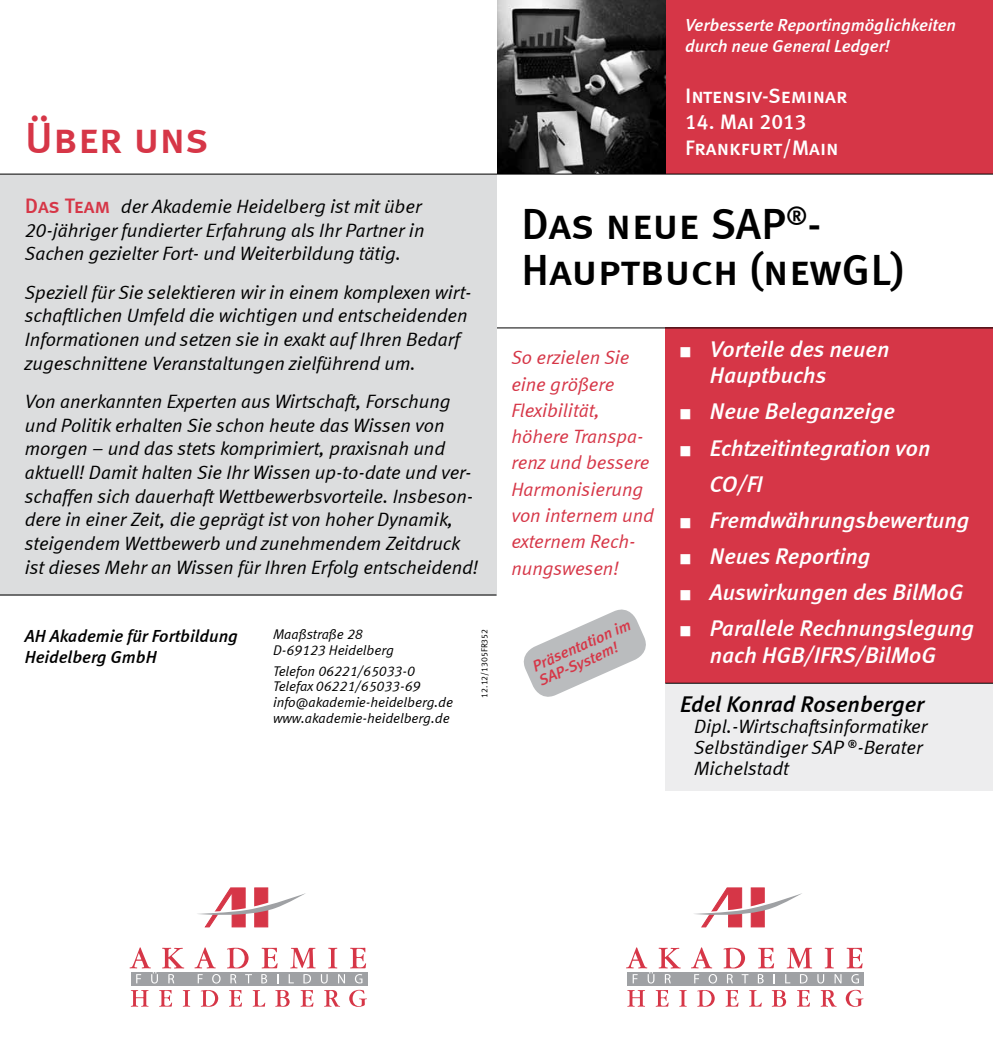
<style>
.page{position:relative;width:993px;height:1042px;background:#fff}
.page>*{position:absolute;margin:0;border:0;box-sizing:border-box;transform-origin:0 0}
.t1{font:43.75px/45.5px "Meta Medium LF Caps";color:#000}
.t2{font:43.75px "Meta Medium LF Caps";color:#d63647}
.t3{font:italic 22.75px/26.2px "Meta Medium LF";color:#fff}
.t4{font:italic 22.75px "Meta Medium LF";color:#000}
.t5{font:21px/26.2px "Meta Medium LF Caps";color:#fff}
.t6{font:italic 19.25px/23.6px "Meta Normal LF";color:#000}
.t7{font:italic 19.25px/26.2px "Meta Normal LF";color:#d63647}
.t8{font:italic 17.5px/21px "Meta Medium LF";color:#fff}
.t9{font:italic 17.5px/21px "Meta Medium LF";color:#000}
.t10{font:italic 15.75px/15.8px "Meta Medium LF";color:#d63647}
.t11{font:italic 14px/15.8px "Meta Normal LF";color:#000}
.t12{font:8.75px "Meta Normal LF";color:#000}
.s1{font-family:"Meta Medium LF Caps";font-style:normal;font-size:21px;color:#d63647}
</style>
<div class="page">
<svg style="left:523px;top:609px;width:123px;height:88px"></svg>
<div style="left:665px;top:0;width:327px;height:174px;background:#d63647"></div>
<svg style="left:197px;top:888px;width:109px;height:39px"></svg>
<svg style="left:131px;top:990px;width:17px;height:16px"></svg>
<svg style="left:159px;top:990px;width:13px;height:16px"></svg>
<svg style="left:183px;top:990px;width:7px;height:16px"></svg>
<svg style="left:201px;top:990px;width:17px;height:16px"></svg>
<svg style="left:229px;top:990px;width:13px;height:16px"></svg>
<svg style="left:252px;top:990px;width:13px;height:16px"></svg>
<svg style="left:275px;top:990px;width:14px;height:16px"></svg>
<svg style="left:300px;top:990px;width:13px;height:16px"></svg>
<svg style="left:324px;top:990px;width:16px;height:16px"></svg>
<svg style="left:349px;top:990px;width:18px;height:17px"></svg>
<svg style="left:194px;top:947px;width:22px;height:21px"></svg>
<svg style="left:227px;top:948px;width:21px;height:20px"></svg>
<svg style="left:261px;top:948px;width:16px;height:20px"></svg>
<svg style="left:290px;top:948px;width:25px;height:20px"></svg>
<svg style="left:328px;top:948px;width:9px;height:20px"></svg>
<svg style="left:350px;top:948px;width:16px;height:20px"></svg>
<div style="left:131px;top:972px;width:236px;height:13px;background:#9fa1a4"></div>
<svg style="left:129px;top:947px;width:55px;height:36px"></svg>
<svg style="left:198px;top:974px;width:4px;height:9px"></svg>
<svg style="left:212px;top:974px;width:8px;height:9px"></svg>
<svg style="left:230px;top:974px;width:6px;height:9px"></svg>
<svg style="left:245px;top:974px;width:7px;height:9px"></svg>
<svg style="left:261px;top:974px;width:6px;height:9px"></svg>
<svg style="left:288px;top:974px;width:6px;height:9px"></svg>
<svg style="left:303px;top:974px;width:8px;height:9px"></svg>
<svg style="left:321px;top:974px;width:6px;height:9px"></svg>
<svg style="left:338px;top:974px;width:7px;height:9px"></svg>
<svg style="left:355px;top:974px;width:7px;height:9px"></svg>
<svg style="left:694px;top:888px;width:108px;height:39px"></svg>
<svg style="left:627px;top:990px;width:18px;height:16px"></svg>
<svg style="left:655px;top:990px;width:13px;height:16px"></svg>
<svg style="left:679px;top:990px;width:7px;height:16px"></svg>
<svg style="left:697px;top:990px;width:17px;height:16px"></svg>
<svg style="left:725px;top:990px;width:13px;height:16px"></svg>
<svg style="left:749px;top:990px;width:12px;height:16px"></svg>
<svg style="left:771px;top:990px;width:14px;height:16px"></svg>
<svg style="left:797px;top:990px;width:12px;height:16px"></svg>
<svg style="left:820px;top:990px;width:16px;height:16px"></svg>
<svg style="left:845px;top:990px;width:18px;height:17px"></svg>
<svg style="left:691px;top:947px;width:21px;height:21px"></svg>
<svg style="left:723px;top:948px;width:21px;height:20px"></svg>
<svg style="left:758px;top:948px;width:15px;height:20px"></svg>
<svg style="left:786px;top:948px;width:25px;height:20px"></svg>
<svg style="left:824px;top:948px;width:9px;height:20px"></svg>
<svg style="left:846px;top:948px;width:16px;height:20px"></svg>
<div style="left:627px;top:972px;width:236px;height:13px;background:#9fa1a4"></div>
<svg style="left:626px;top:947px;width:54px;height:36px"></svg>
<svg style="left:694px;top:974px;width:5px;height:9px"></svg>
<svg style="left:708px;top:974px;width:8px;height:9px"></svg>
<svg style="left:727px;top:974px;width:5px;height:9px"></svg>
<svg style="left:741px;top:974px;width:7px;height:9px"></svg>
<svg style="left:757px;top:974px;width:6px;height:9px"></svg>
<svg style="left:785px;top:974px;width:5px;height:9px"></svg>
<svg style="left:800px;top:974px;width:7px;height:9px"></svg>
<svg style="left:817px;top:974px;width:6px;height:9px"></svg>
<svg style="left:834px;top:974px;width:7px;height:9px"></svg>
<svg style="left:851px;top:974px;width:7px;height:9px"></svg>
<div style="left:665px;top:327px;width:327px;height:356px;background:#d63647"></div>
<img style="left:497px;top:0;width:168px;height:174px">
<div style="left:665px;top:683px;width:327px;height:107px;background:#ededee"></div>
<hr style="left:665px;top:683px;width:327px;height:1px;background:#000">
<hr style="left:496px;top:327px;width:496px;height:1px;background:#000">
<div style="left:0;top:174px;width:496px;height:421px;background:#dcddde"></div>
<hr style="left:0;top:594px;width:496px;height:1px;background:#000">
<hr style="left:0;top:174px;width:992px;height:1px;background:#000">
<h1 class="t2" style="left:25px;top:113px;width:185px">Über uns</h1>
<p class="t6" style="left:25px;top:194px;width:401px"><span class="s1">Das Team</span> der Akademie Heidelberg ist mit über<br>20-jähriger fundierter Erfahrung als Ihr Partner in<br>Sachen gezielter Fort- und Weiterbildung tätig.</p>
<p class="t6" style="left:25px;top:280px;width:448px">Speziell für Sie selektieren wir in einem komplexen wirt&shy;schaftlichen Umfeld die wichtigen und entscheidenden Informationen und setzen sie in exakt auf Ihren Bedarf zugeschnittene Veranstaltungen zielführend um.</p>
<p class="t6" style="left:25px;top:389px;width:455px">Von anerkannten Experten aus Wirtschaft, Forschung und Politik erhalten Sie schon heute das Wissen von morgen – und das stets komprimiert, praxisnah und aktuell! Damit halten Sie Ihr Wissen up-to-date und ver&shy;schaffen sich dauerhaft Wettbewerbsvorteile. Insbeson&shy;dere in einer Zeit, die geprägt ist von hoher Dynamik, steigendem Wettbewerb und zunehmendem Zeitdruck ist dieses Mehr an Wissen für Ihren Erfolg entscheidend!</p>
<p class="t9" style="left:25px;top:625px;width:214px">AH Akademie für Fortbildung<br>Heidelberg GmbH</p>
<p class="t11" style="left:273px;top:626px;width:122px">Maaßstraße 28<br>D-69123 Heidelberg</p>
<p class="t11" style="left:273px;top:663px;width:181px">Telefon 06221/65033-0<br>Telefax 06221/65033-69 info@akademie-heidelberg.de www.akademie-heidelberg.de</p>
<p class="t12" style="left:479px;top:697px;width:70px;rotate:-90deg">12.12/1305FR352</p>
<p class="t8" style="left:685px;top:14px;width:272px">Verbesserte Reportingmöglichkeiten durch neue General Ledger!</p>
<p class="t5" style="left:685px;top:82px;width:164px">Intensiv-Seminar</p>
<p class="t5" style="left:685px;top:108px;width:155px">14. Mai 2013<br>Frankfurt/Main</p>
<h1 class="t1" style="left:521px;top:201px;width:384px">Das neue SAP<sup>®</sup>-<br>Hauptbuch (newGL)</h1>
<p class="t7" style="left:511px;top:344px;width:144px">So erzielen Sie eine größere<br>Flexibilität, höhere Transpa&shy;renz und bessere<br>Harmonisierung von internem und externem Rech&shy;nungswesen!</p>
<p class="t10" style="left:529px;top:659px;width:107px;rotate:-24deg">Präsentation im<br>SAP-System!</p>
<p class="t3" style="left:709px;top:336px;width:181px;text-indent:-30px">■ Vorteile des neuen<br>Hauptbuchs</p>
<p class="t3" style="left:680px;top:398px;width:216px">■ Neue Beleganzeige</p>
<p class="t3" style="left:709px;top:429px;width:222px;line-height:36.2px;text-indent:-30px">■ Echtzeitintegration von<br>CO/FI</p>
<p class="t3" style="left:680px;top:506px;width:291px">■ Fremdwährungsbewertung</p>
<p class="t3" style="left:680px;top:543px;width:192px">■ Neues Reporting</p>
<p class="t3" style="left:680px;top:579px;width:285px">■ Auswirkungen des BilMoG</p>
<p class="t3" style="left:680px;top:615px;width:295px;text-align:center">■ Parallele Rechnungslegung nach HGB/IFRS/BilMoG</p>
<p class="t4" style="left:680px;top:691px;width:245px">Edel Konrad Rosenberger</p>
<p class="t6" style="left:694px;top:716px;width:235px;line-height:21px">Dipl.-Wirtschaftsinformatiker<br>Selbständiger SAP <sup>®</sup>-Berater<br>Michelstadt</p>
</div>
